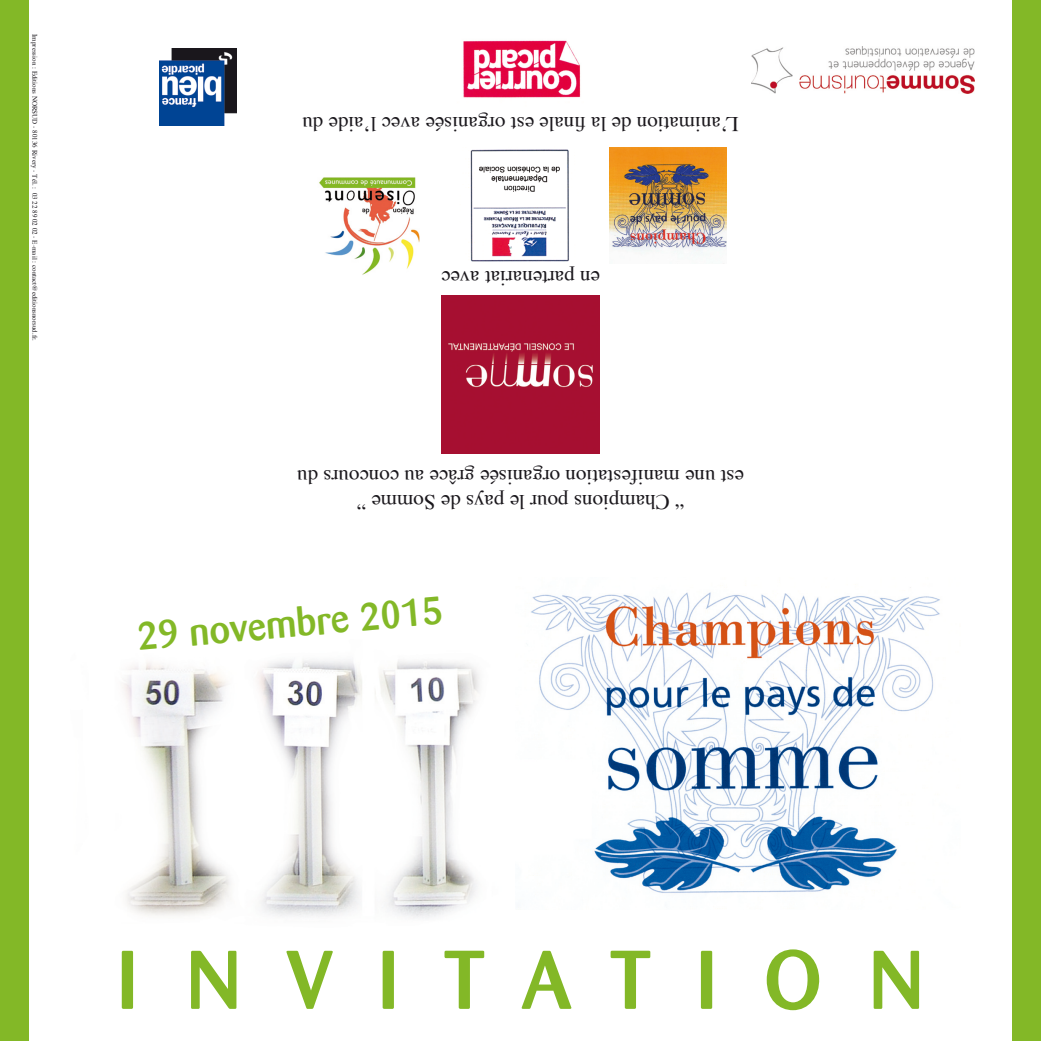
<style>
.page{position:relative;width:1041px;height:1041px;background:#fff}
.page>*{position:absolute;margin:0;border:0;box-sizing:border-box;transform-origin:0 0}
.t1{font:500 82.25px "Barmeno";letter-spacing:.55em;color:#83b827}
.t2{font:500 38.5px "Barmeno";color:#83b827}
.t3{font:21px "Times";color:#1a171c}
.t4{font:7px "Times";color:#1a171c}
</style>
<div class="page">
<img style="left:531px;top:587px;width:409px;height:306px">
<img style="left:122px;top:660px;width:357px;height:258px">
<div style="left:0;top:0;width:29px;height:1041px;background:#83b827"></div>
<div style="left:1012px;top:0;width:29px;height:1041px;background:#83b827"></div>
<img style="left:442px;top:296px;width:157px;height:157px">
<img style="left:610px;top:147px;width:116px;height:117px">
<img style="left:468px;top:149px;width:101px;height:113px">
<img style="left:463px;top:40px;width:118px;height:58px">
<img style="left:319px;top:177px;width:101px;height:98px">
<img style="left:160px;top:48px;width:76px;height:77px">
<img style="left:751px;top:46px;width:223px;height:48px">
<p class="t4" style="left:42px;top:34px;width:308px;rotate:90deg">Impression : Editions NORSUD - 80136 Rivery - Tél. : 03 22 89 02 02 - E-mail : contact@editionsnorsud.fr.</p>
<p class="t3" style="left:739px;top:143px;width:438px;rotate:-180deg">L’animation de la finale est organisée avec l’aide du</p>
<p class="t3" style="left:600px;top:297px;width:160px;rotate:-180deg">en partenariat avec</p>
<p class="t3" style="left:744px;top:496px;width:448px;rotate:-180deg">est une manifestation organisée grâce au concours du</p>
<p class="t3" style="left:684px;top:521px;width:329px;rotate:-180deg">“ Champions pour le pays de Somme ”</p>
<p class="t2" style="left:135px;top:614px;width:308px;rotate:-5deg">29 novembre 2015</p>
<p class="t1" style="left:117px;top:932px;width:808px">INVITATION</p>
</div>
